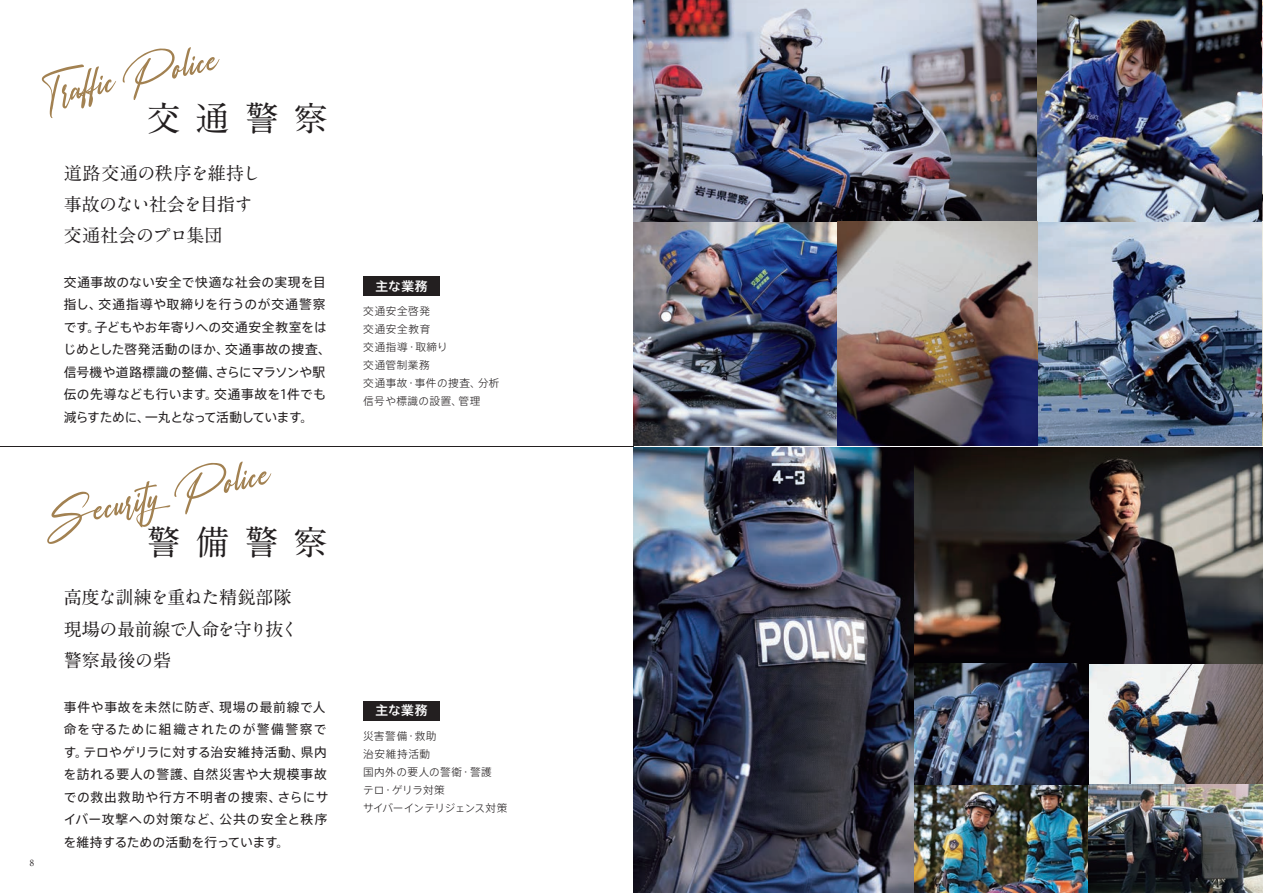
<style>
.page{position:relative;width:1263px;height:893px;background:#fff}
.page>*{position:absolute;margin:0;border:0;box-sizing:border-box;transform-origin:0 0}
.t1{font:55.35px "Rosellinda Alyamore";color:#a28151}
.t2{font:700 34.05px "A1 Mincho Std";letter-spacing:.44em;color:#231f20}
.t3{font:700 18px/31.3px "A1 Mincho Std";letter-spacing:-.035em;color:#231f20}
.t4{font:12.75px/22.5px "Axis Std";letter-spacing:.035em;color:#231f20}
.t5{font:12.75px/22.5px "Axis Std";letter-spacing:-.025em;color:#231f20}
.t6{font:12.75px/22.5px "Axis Std";letter-spacing:.015em;color:#231f20}
.t7{font:12.75px/22.5px "Axis Std";letter-spacing:.075em;color:#231f20}
.t8{font:12.75px "Axis Std";letter-spacing:.09em;color:#231f20}
.t9{font:12.75px "Axis Std";letter-spacing:.065em;color:#231f20}
.t10{font:12.75px "Axis Std";letter-spacing:.055em;color:#231f20}
.t11{font:500 12.75px "Axis Std";letter-spacing:.03em;color:#fff}
.t12{font:300 10.65px/18px "Axis Std";letter-spacing:.05em;color:#231f20}
.t13{font:300 10.65px/18px "Axis Std";letter-spacing:-.045em;color:#231f20}
.t14{font:300 10.65px "Axis Std";letter-spacing:.03em;color:#231f20}
.t15{font:700 8.55px "A1 Mincho Std";color:#231f20}
</style>
<div class="page">
<img style="left:634px;top:0;width:629px;height:893px">
<div style="left:363px;top:702px;width:77px;height:19px;background:#231f20"></div>
<div style="left:363px;top:277px;width:77px;height:19px;background:#231f20"></div>
<img style="left:1262px;top:0;width:1px;height:221px">
<img style="left:1262px;top:221px;width:1px;height:225px">
<hr style="left:634px;top:446px;width:629px;height:1px;background:#fff">
<hr style="left:0;top:446px;width:634px;height:1px;background:#231f20">
<h1 class="t1" style="left:36px;top:65px;width:181px;rotate:-12deg">TrafficPolice</h1>
<h2 class="t2" style="left:147px;top:90px;width:182px">交通警察</h2>
<h3 class="t3" style="left:64px;top:155px;width:198px">道路交通の秩序を維持し事故のない社会を目指す交通社会のプロ集団</h3>
<p class="t4" style="left:64px;top:270px;width:264px;text-align:right">交通事故のない安全で快適な社会の実現を目交通指導や取締りを行うのが交通警察</p>
<p class="t4" style="left:95px;top:292px;width:233px;text-indent:-31px">指し、<br>子どもやお年寄りへの交通安全教室をは</p>
<p class="t4" style="left:64px;top:315px;width:38px">です。</p>
<p class="t5" style="left:216px;top:337px;width:111px;text-indent:-152px">じめとした啓発活動のほか、<br>さらにマラソンや駅</p>
<p class="t4" style="left:225px;top:337px;width:107px">交通事故の捜査、</p>
<p class="t4" style="left:214px;top:360px;width:113px;text-indent:-150px">信号機や道路標識の整備、<br>交通事故を1件でも</p>
<p class="t5" style="left:145px;top:382px;width:170px;text-indent:-81px">伝の先導なども行います。<br>一丸となって活動しています。</p>
<p class="t4" style="left:64px;top:405px;width:88px">減らすために、</p>
<h1 class="t1" style="left:38px;top:489px;width:232px;rotate:-12deg">Security Police</h1>
<h2 class="t2" style="left:147px;top:515px;width:182px">警備警察</h2>
<h3 class="t3" style="left:64px;top:580px;width:236px">高度な訓練を重ねた精鋭部隊現場の最前線で人命を守り抜く警察最後の砦</h3>
<p class="t10" style="left:219px;top:697px;width:108px">現場の最前線で人</p>
<p class="t4" style="left:64px;top:695px;width:160px">事件や事故を未然に防ぎ、</p>
<p class="t8" style="left:64px;top:720px;width:264px">命を守るために組織されたのが警備警察で</p>
<p class="t4" style="left:301px;top:740px;width:27px">県内</p>
<p class="t4" style="left:84px;top:740px;width:222px">テロやゲリラに対する治安維持活動、</p>
<p class="t4" style="left:64px;top:740px;width:26px">す。</p>
<p class="t9" style="left:192px;top:765px;width:136px">自然災害や大規模事故</p>
<p class="t4" style="left:64px;top:762px;width:134px">を訪れる要人の警護、</p>
<p class="t15" style="left:30px;top:856px;width:6px">8</p>
<p class="t7" style="left:220px;top:785px;width:109px;text-indent:-156px">での救出救助や行方不明者の捜索、<br>公共の安全と秩序</p>
<p class="t4" style="left:277px;top:785px;width:53px">さらにサ</p>
<p class="t6" style="left:64px;top:807px;width:227px">イバー攻撃への対策など、<br>を維持するための活動を行っています。</p>
<p class="t11" style="left:375px;top:276px;width:54px">主な業務</p>
<p class="t12" style="left:363px;top:302px;width:68px">交通安全啓発</p>
<p class="t12" style="left:363px;top:320px;width:69px">交通安全教育</p>
<p class="t12" style="left:415px;top:338px;width:34px">取締り</p>
<p class="t12" style="left:363px;top:338px;width:68px">交通指導・交通管制業務</p>
<p class="t12" style="left:363px;top:374px;width:46px">交通事故</p>
<p class="t12" style="left:406px;top:374px;width:77px">・事件の捜査、</p>
<p class="t12" style="left:478px;top:374px;width:23px">分析</p>
<p class="t14" style="left:363px;top:393px;width:100px">信号や標識の設置、</p>
<p class="t12" style="left:459px;top:392px;width:23px">管理</p>
<p class="t11" style="left:375px;top:701px;width:54px">主な業務</p>
<p class="t12" style="left:363px;top:726px;width:55px">災害警備・</p>
<p class="t12" style="left:363px;top:744px;width:68px">治安維持活動</p>
<p class="t12" style="left:363px;top:762px;width:130px">国内外の要人の警衛・警護</p>
<p class="t12" style="left:383px;top:780px;width:64px">・ゲリラ対策</p>
<p class="t12" style="left:415px;top:726px;width:23px">救助</p>
<p class="t13" style="left:363px;top:780px;width:146px">テロ<br>サイバーインテリジェンス対策</p>
</div>
